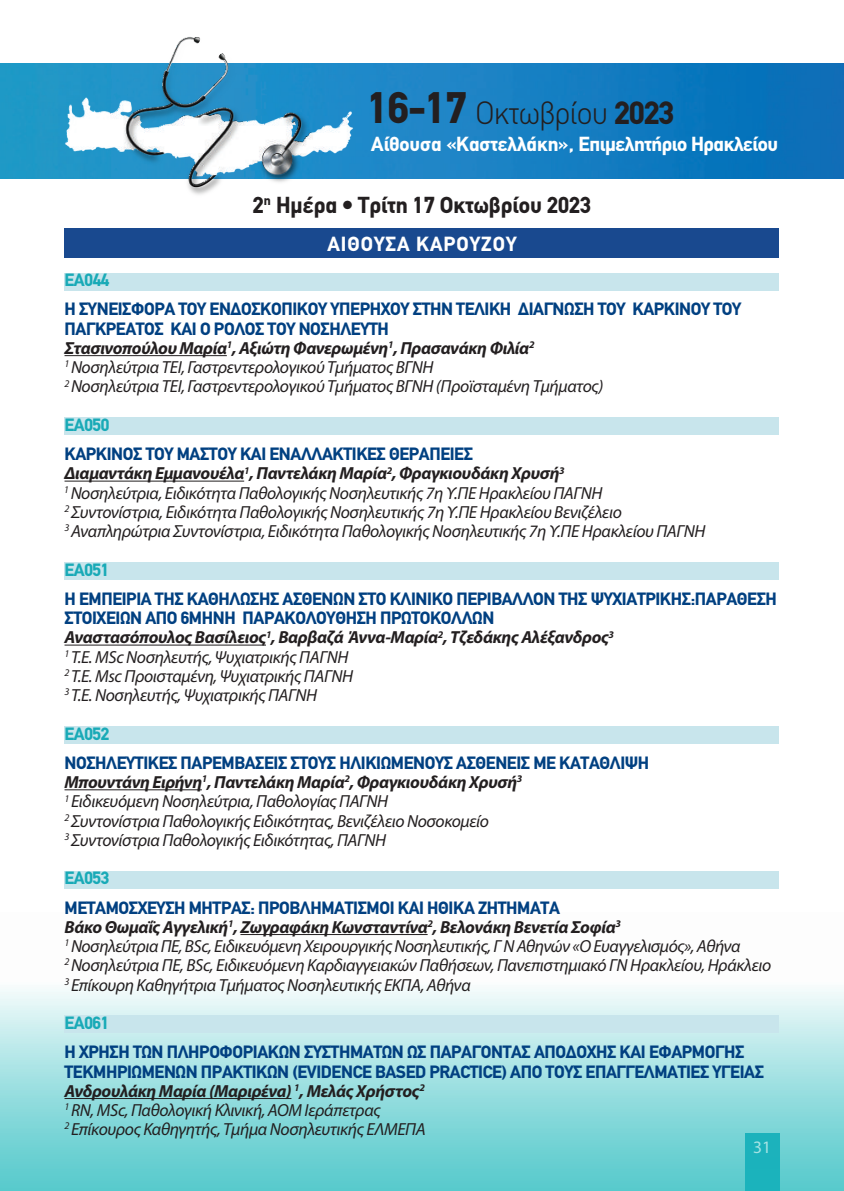
<style>
.page{position:relative;width:844px;height:1191px;background:#fff}
.page>*{position:absolute;margin:0;border:0;box-sizing:border-box;transform-origin:0 0}
.t1{font:300 31.68px "CF Din";letter-spacing:-.02em;color:#231f20}
.t2{font:700 22.75px "CF Din";color:#231f20}
.t3{font:700 20.12px "CF Din";letter-spacing:.05em;color:#fff}
.t4{font:700 19.95px "CF Din";letter-spacing:-.02em;color:#fff}
.t5{font:italic 17.5px/19.2px "Myriad Pro";letter-spacing:-.02em;color:#231f20}
.t6{font:700 17.5px/19.2px "CF Din";letter-spacing:-.02em;color:#014081}
.t7{font:700 17.5px "CF Din";letter-spacing:-.02em;color:#19aab7}
.t8{font:17.5px "Myriad Pro";color:#fff}
.s1{font-weight:700;font-size:43.4px}
.s2{font-weight:700}
</style>
<div class="page">
<img style="left:0;top:63px;width:843px;height:115px">
<img style="left:56px;top:37px;width:300px;height:158px">
<svg style="left:0;top:934px;width:843px;height:257px"></svg>
<div style="left:64px;top:228px;width:715px;height:30px;background:#19498f"></div>
<div style="left:64px;top:273px;width:715px;height:17px;background:#c8e5ec"></div>
<hr style="left:64px;top:355px;width:163px;height:1px;background:#231f20">
<div style="left:64px;top:417px;width:715px;height:18px;background:#c8e5ec"></div>
<hr style="left:64px;top:480px;width:180px;height:1px;background:#231f20">
<div style="left:64px;top:562px;width:715px;height:18px;background:#c8e5ec"></div>
<hr style="left:64px;top:644px;width:202px;height:1px;background:#231f20">
<div style="left:64px;top:726px;width:715px;height:18px;background:#c8e5ec"></div>
<hr style="left:64px;top:789px;width:138px;height:1px;background:#231f20">
<div style="left:64px;top:870px;width:715px;height:18px;background:#c8e5ec"></div>
<hr style="left:240px;top:934px;width:187px;height:1px;background:#231f20">
<div style="left:64px;top:1015px;width:715px;height:18px;background:#c8e5ec"></div>
<hr style="left:64px;top:1098px;width:227px;height:1px;background:#231f20">
<h1 class="t1" style="left:367px;top:96px;width:308px"><span class="s1">16-17</span> Οκτωβρίου <span class="s2">2023</span></h1>
<p class="t4" style="left:371px;top:133px;width:408px">Αίθουσα «Καστελλάκη», Επιμελητήριο Ηρακλείου</p>
<h2 class="t2" style="left:253px;top:193px;width:339px">2<sup>η</sup> Ημέρα • Tρίτη 17 Οκτωβρίου 2023</h2>
<p class="t3" style="left:327px;top:233px;width:190px">ΑΙΘΟΥΣΑ ΚΑΡΟΥΖΟΥ</p>
<p class="t7" style="left:64px;top:270px;width:46px">ΕΑ044</p>
<p class="t6" style="left:64px;top:300px;width:678px">Η ΣΥΝΕΙΣΦΟΡΑ ΤΟΥ ΕΝΔΟΣΚΟΠΙΚΟΥ ΥΠΕΡΗΧΟΥ ΣΤΗΝ ΤΕΛΙΚΗ ΔΙΑΓΝΩΣΗ ΤΟΥ ΚΑΡΚΙΝΟΥ ΤΟΥ<br>ΠΑΓΚΡΕΑΤΟΣ ΚΑΙ Ο ΡΟΛΟΣ ΤΟΥ ΝΟΣΗΛΕΥΤΗ</p>
<p class="t5" style="left:64px;top:338px;width:540px"><span class="s2">Στασινοπούλου Μαρία</span><sup>1</sup><span class="s2">, Αξιώτη Φανερωμένη</span><sup>1</sup><span class="s2">, Πρασανάκη Φιλία</span><sup>2<br></sup><sup>1</sup> Νοσηλεύτρια ΤΕΙ, Γαστρεντερολογικού Τμήματος ΒΓΝΗ<br><sup>2</sup> Νοσηλεύτρια ΤΕΙ, Γαστρεντερολογικού Τμήματος ΒΓΝΗ (Προϊσταμένη Τμήματος)</p>
<p class="t7" style="left:64px;top:415px;width:46px">ΕΑ050</p>
<p class="t6" style="left:64px;top:444px;width:410px">ΚΑΡΚΙΝΟΣ ΤΟΥ ΜΑΣΤΟΥ ΚΑΙ ΕΝΑΛΛΑΚΤΙΚΕΣ ΘΕΡΑΠΕΙΕΣ</p>
<p class="t5" style="left:64px;top:463px;width:642px"><span class="s2">Διαμαντάκη Εμμανουέλα</span><sup>1</sup><span class="s2">, Παντελάκη Μαρία</span><sup>2</sup><span class="s2">, Φραγκιουδάκη Χρυσή</span><sup>3<br></sup><sup>1</sup> Νοσηλεύτρια, Ειδικότητα Παθολογικής Νοσηλευτικής 7η Υ.ΠΕ Ηρακλείου ΠΑΓΝΗ<br><sup>2</sup> Συντονίστρια, Ειδικότητα Παθολογικής Νοσηλευτικής 7η Υ.ΠΕ Ηρακλείου Βενιζέλειο<br><sup>3</sup> Αναπληρώτρια Συντονίστρια, Ειδικότητα Παθολογικής Νοσηλευτικής 7η Υ.ΠΕ Ηρακλείου ΠΑΓΝΗ</p>
<p class="t7" style="left:64px;top:560px;width:46px">ΕΑ051</p>
<p class="t6" style="left:64px;top:589px;width:713px">H ΕΜΠΕΙΡΙΑ ΤΗΣ ΚΑΘΗΛΩΣΗΣ ΑΣΘΕΝΩΝ ΣΤΟ ΚΛΙΝΙΚΟ ΠΕΡΙΒΑΛΛΟΝ ΤΗΣ ΨΥΧΙΑΤΡΙΚΗΣ:ΠΑΡΑΘΕΣΗ<br>ΣΤΟΙΧΕΙΩΝ ΑΠΟ 6ΜΗΝΗ ΠΑΡΑΚΟΛΟΥΘΗΣΗ ΠΡΩΤΟΚΟΛΛΩΝ</p>
<p class="t5" style="left:64px;top:627px;width:551px"><span class="s2">Αναστασόπουλος Βασίλειος</span><sup>1</sup><span class="s2">, Bαρβαζά Άννα-Μαρία</span><sup>2</sup><span class="s2">, Τζεδάκης Αλέξανδρος</span><sup>3<br></sup><sup>1</sup> Τ.Ε. ΜSc Νοσηλευτής, Ψυχιατρικής ΠΑΓΝΗ<br><sup>2</sup> Τ.Ε. Μsc Προισταμένη, Ψυχιατρικής ΠΑΓΝΗ<br><sup>3</sup> Τ.Ε. Νοσηλευτής, Ψυχιατρικής ΠΑΓΝΗ</p>
<p class="t7" style="left:64px;top:724px;width:46px">ΕΑ052</p>
<p class="t6" style="left:64px;top:753px;width:586px">ΝΟΣΗΛΕΥΤΙΚΕΣ ΠΑΡΕΜΒΑΣΕΙΣ ΣΤΟΥΣ ΗΛΙΚΙΩΜΕΝΟΥΣ ΑΣΘΕΝΕΙΣ ΜΕ ΚΑΤΑΘΛΙΨΗ</p>
<p class="t5" style="left:64px;top:772px;width:459px"><span class="s2">Μπουντάνη Ειρήνη</span><sup>1</sup><span class="s2">, Παντελάκη Μαρία</span><sup>2</sup><span class="s2">, Φραγκιουδάκη Χρυσή</span><sup>3<br></sup><sup>1</sup> Ειδικευόμενη Νοσηλεύτρια, Παθολογίας ΠΑΓΝΗ<br><sup>2</sup> Συντονίστρια Παθολογικής Ειδικότητας, Βενιζέλειο Νοσοκομείο<br><sup>3</sup> Συντονίστρια Παθολογικής Ειδικότητας, ΠΑΓΝΗ</p>
<p class="t7" style="left:64px;top:868px;width:46px">ΕΑ053</p>
<p class="t6" style="left:64px;top:898px;width:496px">ΜΕΤΑΜΟΣΧΕΥΣΗ ΜΗΤΡΑΣ: ΠΡΟΒΛΗΜΑΤΙΣΜΟΙ ΚΑΙ ΗΘΙΚΑ ΖΗΤΗΜΑΤΑ</p>
<p class="t5" style="left:64px;top:917px;width:708px"><span class="s2">Βάκο Θωμαΐς Αγγελική</span><sup>1</sup><span class="s2">, Ζωγραφάκη Κωνσταντίνα</span><sup>2</sup><span class="s2">, Bελονάκη Βενετία Σοφία</span><sup>3<br></sup><sup>1</sup> Νοσηλεύτρια ΠΕ, BSc, Ειδικευόμενη Χειρουργικής Νοσηλευτικής, Γ Ν Αθηνών «Ο Ευαγγελισμός», Αθήνα<br><sup>2</sup> Νοσηλεύτρια ΠΕ, BSc, Ειδικευόμενη Καρδιαγγειακών Παθήσεων, Πανεπιστημιακό ΓΝ Ηρακλείου, Ηράκλειο <sup>3</sup> Επίκουρη Καθηγήτρια Τμήματος Νοσηλευτικής ΕΚΠΑ, Αθήνα</p>
<p class="t7" style="left:64px;top:1013px;width:46px">ΕΑ061</p>
<p class="t6" style="left:64px;top:1042px;width:700px">Η ΧΡΗΣΗ ΤΩΝ ΠΛΗΡΟΦΟΡΙΑΚΩΝ ΣΥΣΤΗΜΑΤΩΝ ΩΣ ΠΑΡΑΓΟΝΤΑΣ ΑΠΟΔΟΧΗΣ ΚΑΙ ΕΦΑΡΜΟΓΗΣ<br>ΤΕΚΜΗΡΙΩΜΕΝΩΝ ΠΡΑΚΤΙΚΩΝ (EVIDENCE BASED PRACTICE) ΑΠΟ ΤΟΥΣ ΕΠΑΓΓΕΛΜΑΤΙΕΣ ΥΓΕΙΑΣ</p>
<p class="t5" style="left:64px;top:1081px;width:362px"><span class="s2">Ανδρουλάκη Μαρία (Μαριρένa)</span> <sup>1</sup><span class="s2">, Μελάς Χρήστος</span><sup>2<br></sup><sup>1</sup> RN, MSc, Παθολογική Κλινική, ΑΟΜ Ιεράπετρας<br><sup>2</sup> Επίκουρος Καθηγητής, Τμήμα Νοσηλευτικής ΕΛΜΕΠΑ</p>
<p class="t8" style="left:752px;top:1136px;width:19px">31</p>
</div>
